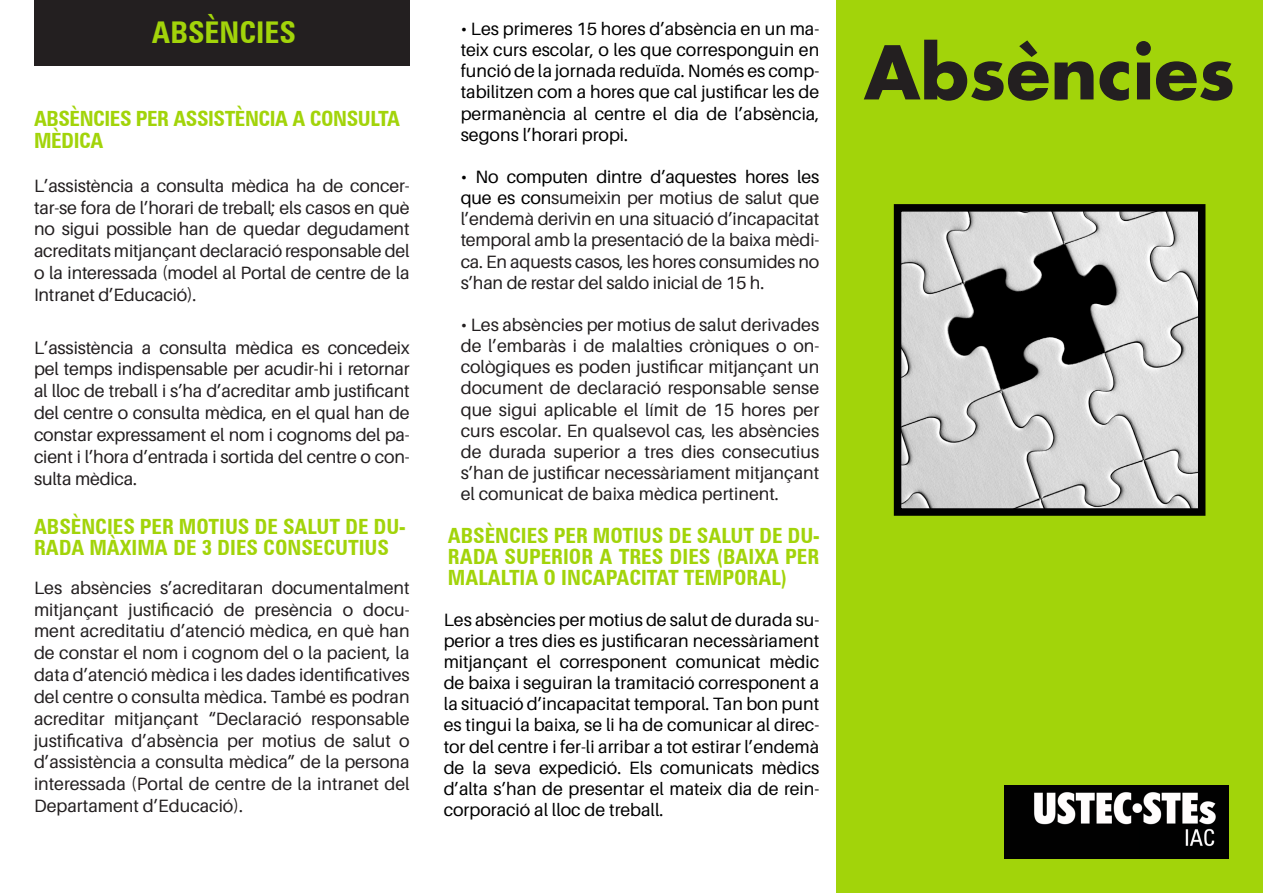
<style>
.page{position:relative;width:1263px;height:893px;background:#fff}
.page>*{position:absolute;margin:0;border:0;box-sizing:border-box;transform-origin:0 0}
.t1{font:700 72px "Futura";color:#231f20}
.t2{font:700 condensed 30px "Zurich BT";color:#a2d40a}
.t3{font:700 condensed 21px/21.1px "Zurich BT";color:#a2d40a}
.t4{font:700 condensed 21px "Zurich BT";letter-spacing:-.02em;color:#a2d40a}
.t5{font:17.85px/21.9px "Aileron";letter-spacing:-.01em;color:#231f20;text-align:justify}
.t6{font:17.85px/21.1px "Aileron";color:#000;text-align:justify}
.s1{color:#000}
</style>
<div class="page">
<div style="left:34px;top:0;width:376px;height:66px;background:#231f20"></div>
<div style="left:836px;top:0;width:427px;height:893px;background:#a2d40a"></div>
<img style="left:1005px;top:785px;width:224px;height:74px">
<img style="left:903px;top:213px;width:293px;height:294px">
<div style="left:894px;top:204px;width:311px;height:312px;border:8px solid #000"></div>
<p class="t2" style="left:152px;top:14px;width:146px">ABSÈNCIES</p>
<p class="t4" style="left:34px;top:106px;width:368px">ABSÈNCIES PER ASSISTÈNCIA A CONSULTA</p>
<p class="t3" style="left:34px;top:130px;width:71px">MÈDICA</p>
<p class="t5" style="left:34px;top:175px;width:377px">L’assistència a consulta mèdica ha de concer&shy;tar-se fora de l’horari de treball; els casos en què no sigui possible han de quedar degudament acreditats mitjançant declaració responsable del o la interessada (model al Portal de centre de la Intranet d’Educació).</p>
<p class="t5" style="left:34px;top:337px;width:377px">L’assistència a consulta mèdica es concedeix pel temps indispensable per acudir-hi i retornar al lloc de treball i s’ha d’acreditar amb justificant del centre o consulta mèdica, en el qual han de constar expressament el nom i cognoms del pa&shy;cient i l’hora d’entrada i sortida del centre o con&shy;sulta mèdica.</p>
<p class="t3" style="left:34px;top:515px;width:373px;line-height:21.9px">ABSÈNCIES PER MOTIUS DE SALUT DE DU-<br>RADA MÀXIMA DE 3 DIES CONSECUTIUS</p>
<p class="t5" style="left:34px;top:577px;width:377px">Les absències s’acreditaran documentalment mitjançant justificació de presència o docu&shy;ment acreditatiu d’atenció mèdica, en què han de constar el nom i cognom del o la pacient, la data d’atenció mèdica i les dades identificatives del centre o consulta mèdica. També es podran acreditar mitjançant “Declaració responsable justificativa d’absència per motius de salut o d’assistència a consulta mèdica” de la persona interessada (Portal de centre de la intranet del Departament d’Educació).</p>
<p class="t6" style="left:461px;top:18px;width:360px">• Les primeres 15 hores d’absència en un ma&shy;teix curs escolar, o les que corresponguin en funció de la jornada reduïda. Només es comp&shy;tabilitzen com a hores que cal justificar les de permanència al centre el dia de l’absència, segons l’horari propi.</p>
<p class="t5" style="left:461px;top:166px;width:360px;line-height:21.1px"><span class="s1">• No computen dintre d’aquestes hores les que es con</span>sumeixin per motius de salut que l’endemà derivin en una situació d’incapacitat temporal amb la presentació de la baixa mèdi&shy;ca. En aquests casos, les hores consumides no s’han de restar del saldo inicial de 15 h.</p>
<p class="t5" style="left:461px;top:314px;width:360px;line-height:21.1px">• Les absències per motius de salut derivades de l’embaràs i de malalties cròniques o on&shy;cològiques es poden justificar mitjançant un document de declaració responsable sense que sigui aplicable el límit de 15 hores per curs escolar. En qualsevol cas, les absències de durada superior a tres dies consecutius s’han de justificar necessàriament mitjançant el comunicat de baixa mèdica pertinent.</p>
<p class="t3" style="left:448px;top:524px;width:373px;text-align:justify">ABSÈNCIES PER MOTIUS DE SALUT DE DU-RADA SUPERIOR A TRES DIES (BAIXA PER MALALTIA O INCAPACITAT TEMPORAL)</p>
<p class="t6" style="left:444px;top:609px;width:377px">Les absències per motius de salut de durada su&shy;perior a tres dies es justificaran necessàriament mitjançant el corresponent comunicat mèdic de baixa i seguiran la tramitació corresponent a la situació d’incapacitat temporal. Tan bon punt es tingui la baixa, se li ha de comunicar al direc&shy;tor del centre i fer-li arribar a tot estirar l’endemà de la seva expedició. Els comunicats mèdics d’alta s’han de presentar el mateix dia de rein&shy;corporació al lloc de treball.</p>
<p class="t1" style="left:864px;top:22px;width:373px">Absències</p>
</div>
